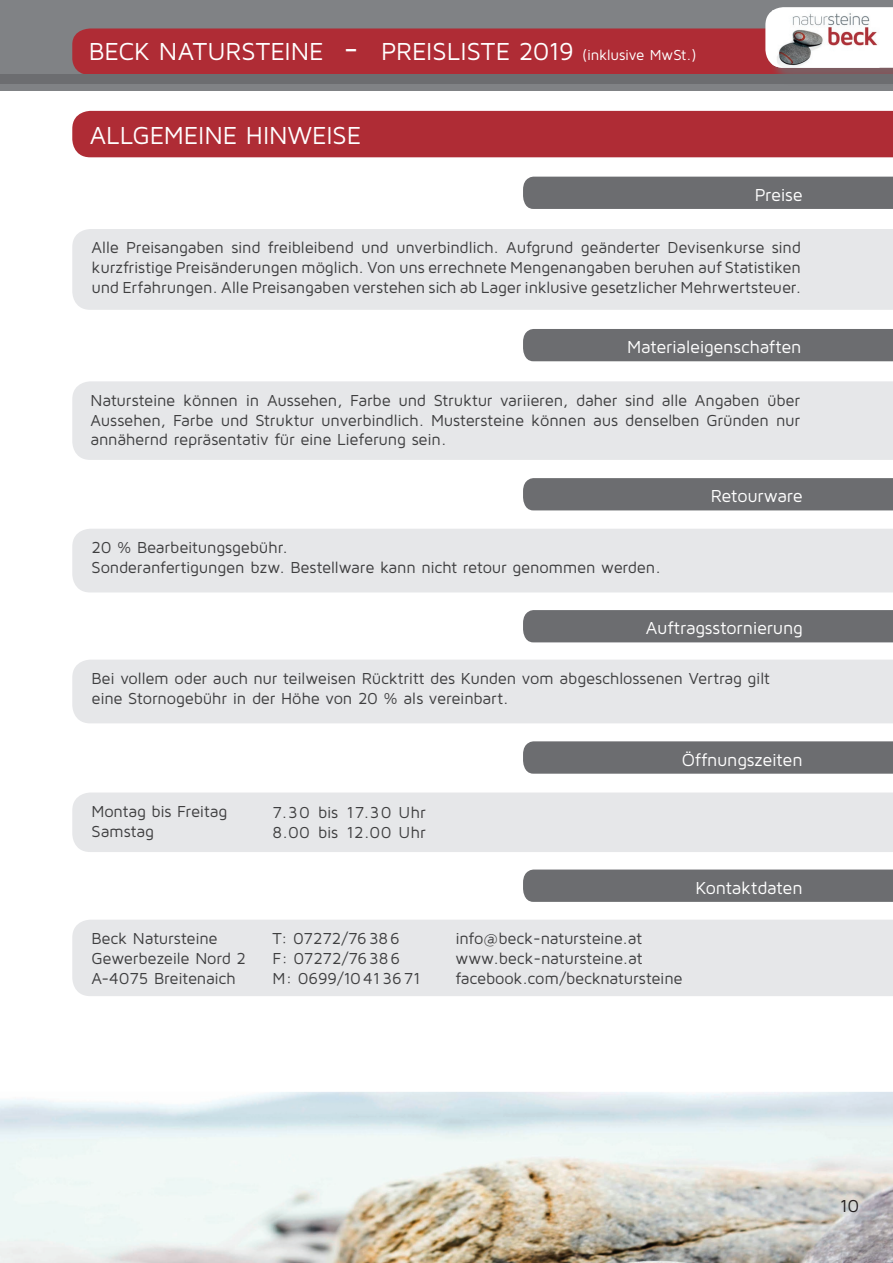
<style>
.page{position:relative;width:893px;height:1263px;background:#fff}
.page>*{position:absolute;margin:0;border:0;box-sizing:border-box;transform-origin:0 0}
.t1{font:25.5px "Maven Pro";letter-spacing:-.005em;color:#fff}
.t2{font:18px "Maven Pro";letter-spacing:-.01em;color:#fff}
.t3{font:18px "Maven Pro";color:#231f20}
.t4{font:16.5px/19.8px "Maven Pro";letter-spacing:-.015em;color:#3e3e3f}
.t5{font:16.5px/19.8px "Maven Pro";letter-spacing:.01em;color:#3e3e3f}
.s1{font-size:33px}
.s2{font-size:15px}
</style>
<div class="page">
<img style="left:0;top:1092px;width:893px;height:171px">
<div style="left:0;top:0;width:893px;height:91px;background:#808285"></div>
<div style="left:768px;top:9px;width:125px;height:78px;background:#6c6d70;opacity:.75"></div>
<svg style="left:72px;top:7px;width:821px;height:67px"></svg>
<img style="left:772px;top:10px;width:107px;height:58px">
<div style="left:0;top:74px;width:893px;height:9px;background:#6c6d70"></div>
<div style="left:72px;top:381px;width:821px;height:79px;background:#e6e7e9"></div>
<div style="left:523px;top:329px;width:370px;height:32px;background:#6c6d70"></div>
<div style="left:72px;top:529px;width:821px;height:63px;background:#e6e7e9"></div>
<div style="left:523px;top:478px;width:370px;height:32px;background:#6c6d70"></div>
<div style="left:72px;top:792px;width:821px;height:60px;background:#e6e7e9"></div>
<div style="left:523px;top:741px;width:370px;height:33px;background:#6c6d70"></div>
<div style="left:72px;top:920px;width:821px;height:76px;background:#e6e7e9"></div>
<div style="left:523px;top:869px;width:370px;height:33px;background:#6c6d70"></div>
<div style="left:72px;top:660px;width:821px;height:63px;background:#e6e7e9"></div>
<div style="left:523px;top:610px;width:370px;height:32px;background:#6c6d70"></div>
<div style="left:72px;top:111px;width:821px;height:46px;background:#af2c35"></div>
<div style="left:72px;top:229px;width:821px;height:81px;background:#e6e7e9"></div>
<div style="left:523px;top:177px;width:370px;height:32px;background:#6c6d70"></div>
<h1 class="t1" style="left:89px;top:35px;width:609px">BECK NATURSTEINE <span class="s1">-</span> PREISLISTE 2019 <span class="s2">(inklusive MwSt.)</span></h1>
<h1 class="t1" style="left:90px;top:119px;width:273px">ALLGEMEINE HINWEISE</h1>
<p class="t2" style="left:755px;top:183px;width:50px">Preise</p>
<p class="t4" style="left:91px;top:237px;width:711px;text-align:justify">Alle Preisangaben sind freibleibend und unverbindlich. Aufgrund geänderter Devisenkurse sind kurzfristige Preisänderungen möglich. Von uns errechnete Mengenangaben beruhen auf Statistiken und Erfahrungen. Alle Preisangaben verstehen sich ab Lager inklusive gesetzlicher Mehrwertsteuer.</p>
<p class="t2" style="left:627px;top:336px;width:176px">Materialeigenschaften</p>
<p class="t4" style="left:91px;top:390px;width:711px;text-align:justify">Natursteine können in Aussehen, Farbe und Struktur variieren, daher sind alle Angaben über Aussehen, Farbe und Struktur unverbindlich. Mustersteine können aus denselben Gründen nur annähernd repräsentativ für eine Lieferung sein.</p>
<p class="t4" style="left:92px;top:537px;width:571px">20 % Bearbeitungsgebühr.<br>Sonderanfertigungen bzw. Bestellware kann nicht retour genommen werden.</p>
<p class="t2" style="left:711px;top:485px;width:94px">Retourware</p>
<p class="t2" style="left:646px;top:617px;width:159px">Auftragsstornierung</p>
<p class="t4" style="left:92px;top:668px;width:680px">Bei vollem oder auch nur teilweisen Rücktritt des Kunden vom abgeschlossenen Vertrag gilt eine Stornogebühr in der Höhe von 20 % als vereinbart.</p>
<p class="t4" style="left:92px;top:801px;width:137px">Montag bis Freitag<br>Samstag</p>
<p class="t4" style="left:92px;top:928px;width:156px">Beck Natursteine<br>Gewerbezeile Nord 2<br>A-4075 Breitenaich</p>
<p class="t4" style="left:318px;top:802px;width:22px">bis bis</p>
<p class="t4" style="left:272px;top:802px;width:39px">7.30<br>8.00</p>
<p class="t5" style="left:346px;top:802px;width:81px">17.30 Uhr<br>12.00 Uhr</p>
<p class="t2" style="left:682px;top:748px;width:123px">Öffnungszeiten</p>
<p class="t2" style="left:695px;top:876px;width:109px">Kontaktdaten</p>
<p class="t4" style="left:273px;top:928px;width:149px">T: 07272/76386<br>F: 07272/76386<br>M: 0699/10413671</p>
<p class="t4" style="left:455px;top:928px;width:229px">info@beck-natursteine.at www.beck-natursteine.at facebook.com/becknatursteine</p>
<p class="t3" style="left:840px;top:1195px;width:21px">10</p>
</div>
